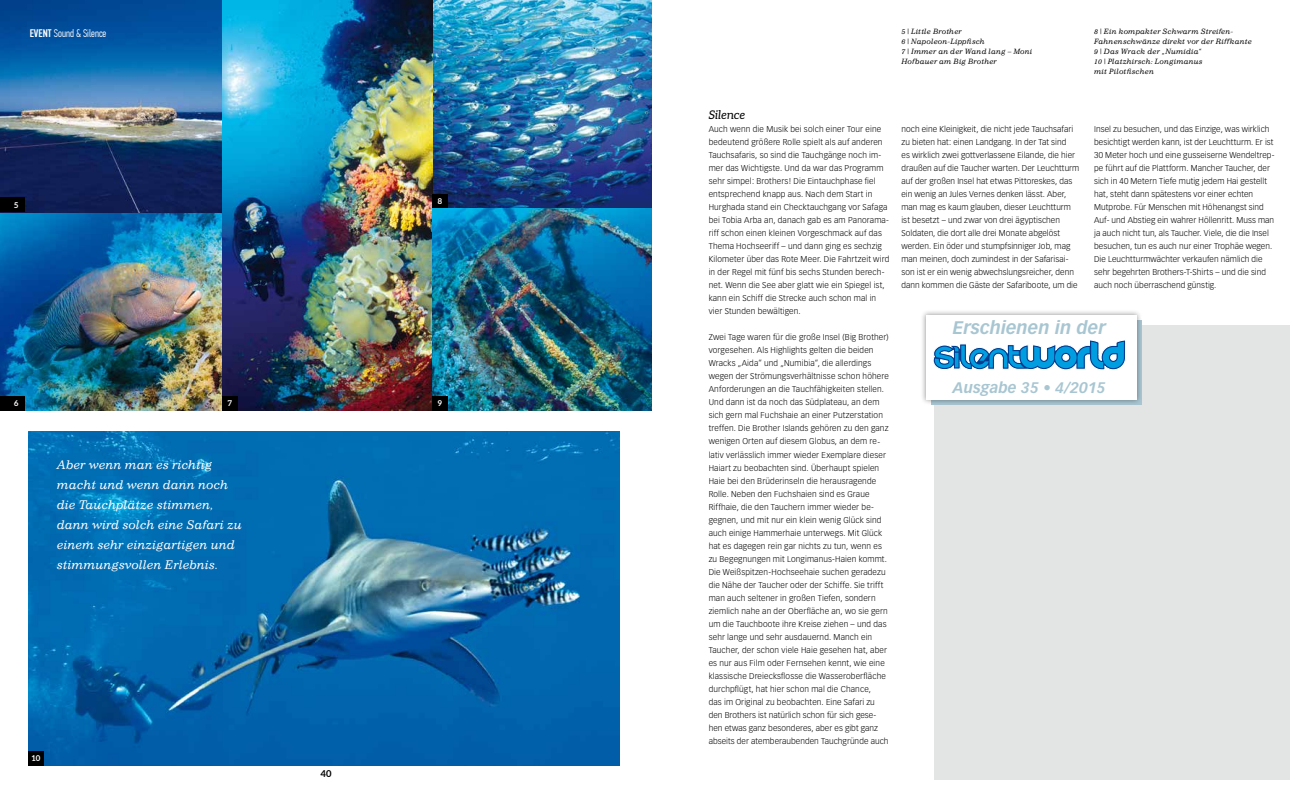
<style>
.page{position:relative;width:1304px;height:794px;background:#fff}
.page>*{position:absolute;margin:0;border:0;box-sizing:border-box;transform-origin:0 0}
.t1{font:italic 700 17.9px "Vectora LH";color:#a8c6d2}
.t2{font:italic 700 15px "Vectora LH";color:#a8c6d2}
.t3{font:italic 12px/20px "Impressum";color:#fff}
.t4{font:italic 12px "Aleo";letter-spacing:.025em;color:#000}
.t5{font:300 11px "PF Din Text Comp Pro";color:#fff}
.t6{font:700 9.5px "Aleo";color:#000}
.t7{font:300 8.3px/13px "Vectora LH";letter-spacing:.015em;color:#000}
.t8{font:700 8px "Aleo";color:#fff}
.t9{font:italic 7.3px/10px "Impressum";letter-spacing:.015em;color:#000}
.s1{font-weight:500}
</style>
<div class="page">
<img style="left:0;top:0;width:652px;height:410px">
<div style="left:0;top:197px;width:24px;height:15px;background:#000"></div>
<div style="left:0;top:396px;width:24px;height:14px;background:#000"></div>
<div style="left:222px;top:396px;width:16px;height:14px;background:#000"></div>
<div style="left:432px;top:194px;width:16px;height:14px;background:#000"></div>
<img style="left:28px;top:432px;width:592px;height:333px">
<div style="left:432px;top:396px;width:16px;height:14px;background:#000"></div>
<div style="left:28px;top:751px;width:16px;height:14px;background:#000"></div>
<div style="left:934px;top:325px;width:355px;height:455px;background:#e3e4e4"></div>
<div style="left:920px;top:309px;width:222px;height:96px;background:#000;opacity:.4"></div>
<div style="left:926px;top:315px;width:210px;height:84px;background:#fff"></div>
<svg style="left:933px;top:340px;width:193px;height:65px"></svg>
<h3 class="t5" style="left:30px;top:27px;width:78px"><span class="s1">EVENT</span> Sound &amp; Silence</h3>
<p class="t8" style="left:14px;top:200px;width:6px">5</p>
<p class="t8" style="left:14px;top:399px;width:6px">6</p>
<p class="t8" style="left:228px;top:399px;width:6px">7</p>
<h3 class="t3" style="left:57px;top:455px;width:187px">Aber wenn man es richtig macht und wenn dann noch die Tauchplätze stimmen, dann wird solch eine Safari zu einem sehr einzigartigen und stimmungsvollen Erlebnis.</h3>
<p class="t8" style="left:32px;top:754px;width:10px">10</p>
<p class="t6" style="left:321px;top:767px;width:12px">40</p>
<p class="t8" style="left:438px;top:197px;width:6px">8</p>
<p class="t8" style="left:438px;top:399px;width:6px">9</p>
<p class="t9" style="left:901px;top:26px;width:132px">5 | Little Brother<br>6 | Napoleon-Lippfisch<br>7 | Immer an der Wand lang – Moni<br>Hofbauer am Big Brother</p>
<p class="t9" style="left:1094px;top:26px;width:159px">8 | Ein kompakter Schwarm Streifen-<br>Fahnenschwänze direkt vor der Riffkante<br>9 | Das Wrack der „Numidia“<br>10 | Platzhirsch: Longimanus<br>mit Pilotfischen</p>
<h3 class="t4" style="left:709px;top:108px;width:38px">Silence</h3>
<p class="t7" style="left:709px;top:123px;width:182px">Auch wenn die Musik bei solch einer Tour eine bedeutend größere Rolle spielt als auf anderen Tauchsafaris, so sind die Tauchgänge noch im&shy;mer das Wichtigste. Und da war das Programm sehr simpel: Brothers! Die Eintauchphase fiel entsprechend knapp aus. Nach dem Start in Hurghada stand ein Checktauchgang vor Safaga bei Tobia Arba an, danach gab es am Panorama&shy;riff schon einen kleinen Vorgeschmack auf das Thema Hochseeriff – und dann ging es sechzig Kilometer über das Rote Meer. Die Fahrtzeit wird in der Regel mit fünf bis sechs Stunden berech&shy;net. Wenn die See aber glatt wie ein Spiegel ist, kann ein Schiff die Strecke auch schon mal in vier Stunden bewältigen.</p>
<p class="t7" style="left:709px;top:331px;width:182px">Zwei Tage waren für die große Insel (Big Brother) vorgesehen. Als Highlights gelten die beiden Wracks „Aida“ und „Numibia“, die allerdings wegen der Strömungsverhältnisse schon höhere Anforderungen an die Tauchfähigkeiten stellen.<br>Und dann ist da noch das Südplateau, an dem sich gern mal Fuchshaie an einer Putzerstation treffen. Die Brother Islands gehören zu den ganz wenigen Orten auf diesem Globus, an dem re&shy;lativ verlässlich immer wieder Exemplare dieser Haiart zu beobachten sind. Überhaupt spielen Haie bei den Brüderinseln die herausragende Rolle. Neben den Fuchshaien sind es Graue Riffhaie, die den Tauchern immer wieder be&shy;gegnen, und mit nur ein klein wenig Glück sind auch einige Hammerhaie unterwegs. Mit Glück hat es dagegen rein gar nichts zu tun, wenn es zu Begegnungen mit Longimanus-Haien kommt.<br>Die Weißspitzen-Hochseehaie suchen geradezu die Nähe der Taucher oder der Schiffe. Sie trifft man auch seltener in großen Tiefen, sondern ziemlich nahe an der Oberfläche an, wo sie gern um die Tauchboote ihre Kreise ziehen – und das sehr lange und sehr ausdauernd. Manch ein Taucher, der schon viele Haie gesehen hat, aber es nur aus Film oder Fernsehen kennt, wie eine klassische Dreiecksflosse die Wasseroberfläche durchpflügt, hat hier schon mal die Chance,<br>das im Original zu beobachten. Eine Safari zu den Brothers ist natürlich schon für sich gese&shy;hen etwas ganz besonderes, aber es gibt ganz abseits der atemberaubenden Tauchgründe auch</p>
<p class="t7" style="left:901px;top:123px;width:179px">noch eine Kleinigkeit, die nicht jede Tauchsafari zu bieten hat: einen Landgang. In der Tat sind<br>es wirklich zwei gottverlassene Eilande, die hier draußen auf die Taucher warten. Der Leuchtturm auf der großen Insel hat etwas Pittoreskes, das ein wenig an Jules Vernes denken lässt. Aber, man mag es kaum glauben, dieser Leuchtturm ist besetzt – und zwar von drei ägyptischen Soldaten, die dort alle drei Monate abgelöst werden. Ein öder und stumpfsinniger Job, mag man meinen, doch zumindest in der Safarisai&shy;son ist er ein wenig abwechslungsreicher, denn dann kommen die Gäste der Safariboote, um die</p>
<p class="t7" style="left:1094px;top:123px;width:182px">Insel zu besuchen, und das Einzige, was wirklich besichtigt werden kann, ist der Leuchtturm. Er ist 30 Meter hoch und eine gusseiserne Wendeltrep&shy;pe führt auf die Plattform. Mancher Taucher, der sich in 40 Metern Tiefe mutig jedem Hai gestellt hat, steht dann spätestens vor einer echten Mutprobe. Für Menschen mit Höhenangst sind Auf- und Abstieg ein wahrer Höllenritt. Muss man ja auch nicht tun, als Taucher. Viele, die die Insel besuchen, tun es auch nur einer Trophäe wegen.<br>Die Leuchtturmwächter verkaufen nämlich die sehr begehrten Brothers-T-Shirts – und die sind auch noch überraschend günstig.</p>
<h1 class="t1" style="left:953px;top:317px;width:154px">Erschienen in der</h1>
<h2 class="t2" style="left:953px;top:378px;width:154px">Ausgabe 35 • 4/2015</h2>
</div>
